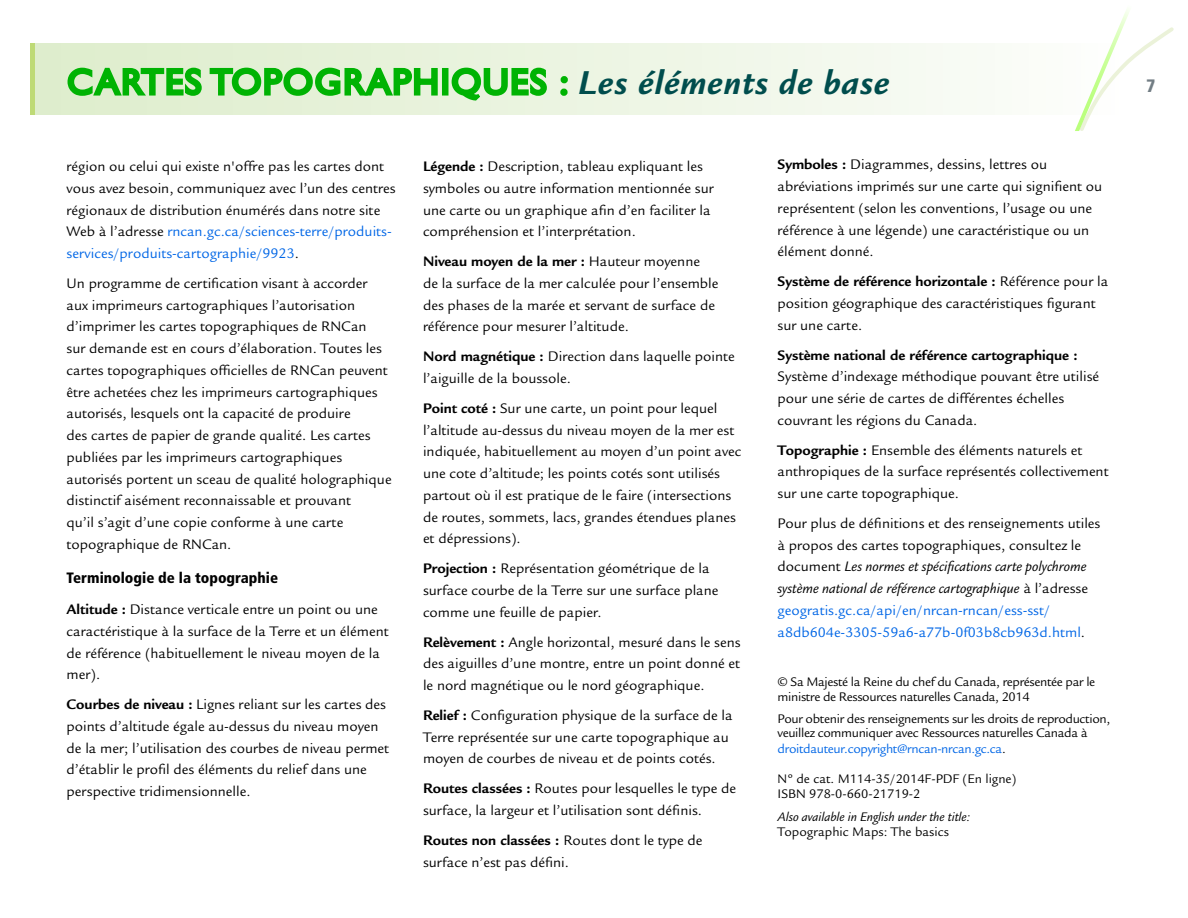
<style>
.page{position:relative;width:1188px;height:918px;background:#fff}
.page>*{position:absolute;margin:0;border:0;box-sizing:border-box;transform-origin:0 0}
.t1{font:36px "Gill Sans";letter-spacing:.05em;color:#00b303}
.t2{font:900 condensed 18px "Frutiger";color:#727d84}
.t3{font:15px/21.8px "Legacy Sans";color:#000}
.t4{font:900 condensed 15px "Frutiger";color:#000}
.t5{font:13.5px/15px "Legacy Sans";letter-spacing:-.025em;color:#000}
.t6{font:italic 13.5px/15px "Legacy Sans";color:#000}
.t7{font:13.5px "Legacy Sans";color:#000}
.t8{font:13.5px "Legacy Sans";letter-spacing:-.025em;color:#0066e6}
.s1{font-family:"Legacy Sans";font-weight:700;font-style:italic;color:#004d4d}
.s2{color:#0066e6}
.s3{font-weight:700}
.s4{font-style:italic}
.s5{color:#000}
.s6{font-style:normal}
</style>
<div class="page">
<div style="left:31px;top:43px;width:1096px;height:72px;background:linear-gradient(to right,#ddecca,#fcfdfb)"></div>
<svg style="left:1075px;top:9px;width:99px;height:122px"></svg>
<svg style="left:66px;top:66px;width:373px;height:32px;background:#7ed477"></svg>
<div style="left:442px;top:68px;width:6px;height:28px;border:3px solid #00b303"></div>
<svg style="left:450px;top:66px;width:99px;height:36px;background:#85d780"></svg>
<svg style="left:558px;top:74px;width:12px;height:24px"></svg>
<h1 class="t1" style="left:67px;top:61px;width:824px">CARTES TOPOGRAPHIQUES : <span class="s1">Les éléments de base</span></h1>
<p class="t2" style="left:1146px;top:75px;width:11px">7</p>
<p class="t3" style="left:67px;top:156px;width:331px">région ou celui qui existe n'offre pas les cartes dont vous avez besoin, communiquez avec l’un des centres régionaux de distribution énumérés dans notre site Web à l’adresse <span class="s2">rncan.gc.ca/sciences-terre/produits&shy;services/produits-cartographie/9923</span>.</p>
<p class="t3" style="left:67px;top:273px;width:327px">Un programme de certification visant à accorder aux imprimeurs cartographiques l’autorisation d’imprimer les cartes topographiques de RNCan<br>sur demande est en cours d’élaboration. Toutes les cartes topographiques officielles de RNCan peuvent être achetées chez les imprimeurs cartographiques autorisés, lesquels ont la capacité de produire<br>des cartes de papier de grande qualité. Les cartes publiées par les imprimeurs cartographiques autorisés portent un sceau de qualité holographique distinctif aisément reconnaissable et prouvant<br>qu’il s’agit d’une copie conforme à une carte topographique de RNCan.</p>
<h2 class="t4" style="left:67px;top:569px;width:213px">Terminologie de la topographie</h2>
<p class="t3" style="left:67px;top:599px;width:324px"><span class="s3">Altitude :</span> Distance verticale entre un point ou une caractéristique à la surface de la Terre et un élément de référence (habituellement le niveau moyen de la mer).</p>
<p class="t3" style="left:67px;top:694px;width:324px"><span class="s3">Courbes de niveau :</span> Lignes reliant sur les cartes des points d’altitude égale au-dessus du niveau moyen de la mer; l’utilisation des courbes de niveau permet d’établir le profil des éléments du relief dans une perspective tridimensionnelle.</p>
<p class="t3" style="left:423px;top:156px;width:292px"><span class="s3">Légende :</span> Description, tableau expliquant les symboles ou autre information mentionnée sur une carte ou un graphique afin d’en faciliter la compréhension et l’interprétation.</p>
<p class="t3" style="left:423px;top:251px;width:297px"><span class="s3">Niveau moyen de la mer :</span> Hauteur moyenne de la surface de la mer calculée pour l’ensemble des phases de la marée et servant de surface de référence pour mesurer l’altitude.</p>
<p class="t3" style="left:423px;top:346px;width:313px"><span class="s3">Nord magnétique :</span> Direction dans laquelle pointe l’aiguille de la boussole.</p>
<p class="t3" style="left:423px;top:397px;width:320px"><span class="s3">Point coté :</span> Sur une carte, un point pour lequel l’altitude au-dessus du niveau moyen de la mer est indiquée, habituellement au moyen d’un point avec une cote d’altitude; les points cotés sont utilisés partout où il est pratique de le faire (intersections de routes, sommets, lacs, grandes étendues planes et dépressions).</p>
<p class="t3" style="left:423px;top:558px;width:297px"><span class="s3">Projection :</span> Représentation géométrique de la surface courbe de la Terre sur une surface plane comme une feuille de papier.</p>
<p class="t3" style="left:423px;top:631px;width:319px;text-align:justify"><span class="s3">Relèvement :</span> Angle horizontal, mesuré dans le sens des aiguilles d’une montre, entre un point donné et le nord magnétique ou le nord géographique.</p>
<p class="t3" style="left:423px;top:705px;width:311px"><span class="s3">Relief :</span> Configuration physique de la surface de la<br>Terre représentée sur une carte topographique au moyen de courbes de niveau et de points cotés.</p>
<p class="t3" style="left:423px;top:778px;width:315px"><span class="s3">Routes classées :</span> Routes pour lesquelles le type de surface, la largeur et l’utilisation sont définis.</p>
<p class="t3" style="left:423px;top:829px;width:281px"><span class="s3">Routes non classées :</span> Routes dont le type de surface n’est pas défini.</p>
<p class="t3" style="left:778px;top:154px;width:326px"><span class="s3">Symboles :</span> Diagrammes, dessins, lettres ou abréviations imprimés sur une carte qui signifient ou représentent (selon les conventions, l’usage ou une référence à une légende) une caractéristique ou un élément donné.</p>
<p class="t3" style="left:778px;top:271px;width:332px"><span class="s3">Système de référence horizontale :</span> Référence pour la position géographique des caractéristiques figurant sur une carte.</p>
<p class="t3" style="left:778px;top:344px;width:323px"><span class="s3">Système national de référence cartographique :<br></span>Système d’indexage méthodique pouvant être utilisé pour une série de cartes de différentes échelles couvrant les régions du Canada.</p>
<p class="t3" style="left:778px;top:439px;width:333px"><span class="s3">Topographie :</span> Ensemble des éléments naturels et anthropiques de la surface représentés collectivement sur une carte topographique.</p>
<p class="t3" style="left:778px;top:513px;width:324px">Pour plus de définitions et des renseignements utiles à propos des cartes topographiques, consultez le document <span class="s4">Les normes et spécifications carte polychrome système national de référence cartographique</span> à l’adresse <span class="s2">geogratis.gc.ca/api/en/nrcan-rncan/ess-sst/ a8db604e-3305-59a6-a77b-0f03b8cb963d.html</span>.</p>
<p class="t5" style="left:778px;top:674px;width:319px">© Sa Majesté la Reine du chef du Canada, représentée par le ministre de Ressources naturelles Canada, 2014</p>
<p class="t5" style="left:778px;top:712px;width:334px;line-height:13.5px">Pour obtenir des renseignements sur les droits de reproduction, veuillez communiquer avec Ressources naturelles Canada à</p>
<p class="t8" style="left:778px;top:741px;width:230px">droitdauteur.copyright@rncan-nrcan.gc.ca<span class="s5">.</span></p>
<p class="t7" style="left:778px;top:771px;width:241px">Nº de cat. M114-35/2014F-PDF (En ligne)</p>
<p class="t7" style="left:778px;top:786px;width:144px">ISBN 978-0-660-21719-2</p>
<p class="t6" style="left:778px;top:809px;width:194px">Also available in English under the title:<br><span class="s6">Topographic Maps: The basics</span></p>
</div>
